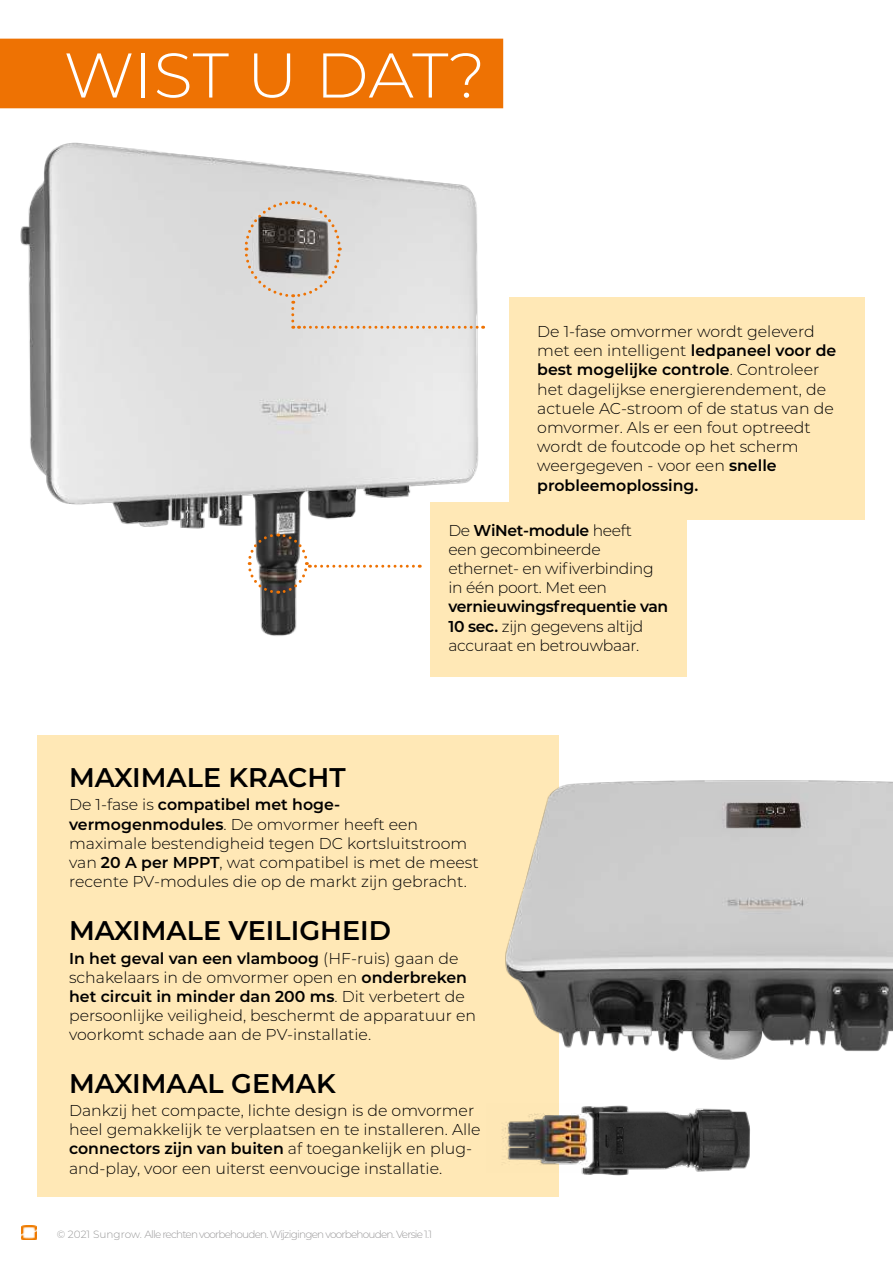
<style>
.page{position:relative;width:893px;height:1263px;background:#fff}
.page>*{position:absolute;margin:0;border:0;box-sizing:border-box;transform-origin:0 0}
.t1{font:300 63px "Montserrat";color:#fff}
.t2{font:600 27px "Montserrat";color:#000}
.t3{font:300 15.75px/19.2px "Montserrat";color:#000}
.t4{font:300 15.75px/19.2px "Montserrat";letter-spacing:-.02em;color:#000}
.t5{font:300 10.5px "Montserrat";letter-spacing:-.075em;color:#9b9a9b}
.s1{font-weight:600}
.s2{color:#999}
</style>
<div class="page">
<img style="left:22px;top:1225px;width:15px;height:14px">
<div style="left:37px;top:735px;width:522px;height:461px;background:#ffe8b6"></div>
<img style="left:20px;top:142px;width:465px;height:504px">
<div style="left:0;top:39px;width:503px;height:69px;background:#ee7203"></div>
<div style="left:509px;top:298px;width:355px;height:222px;background:#ffe8b6"></div>
<div style="left:431px;top:502px;width:256px;height:174px;background:#ffe8b6"></div>
<svg style="left:243px;top:199px;width:241px;height:130px;background:#cdcac7"></svg>
<svg style="left:246px;top:532px;width:174px;height:63px"></svg>
<img style="left:581px;top:1105px;width:169px;height:71px">
<img style="left:502px;top:1105px;width:102px;height:67px">
<img style="left:505px;top:780px;width:388px;height:280px">
<h1 class="t1" style="left:64px;top:51px;width:423px">WIST U DAT?</h1>
<p class="t3" style="left:537px;top:323px;width:301px">De 1-fase omvormer wordt geleverd met een intelligent <span class="s1">ledpaneel voor de best mogelijke controle</span>. Controleer het dagelijkse energierendement, de actuele AC-stroom of de status van de omvormer. Als er een fout optreedt wordt de foutcode op het scherm weergegeven - voor een <span class="s1">snelle probleemoplossing.</span></p>
<h2 class="t2" style="left:69px;top:766px;width:278px">MAXIMALE KRACHT</h2>
<p class="t4" style="left:448px;top:522px;width:207px">De <span class="s1">WiNet-module</span> heeft een gecombineerde ethernet- en wifiverbinding in één poort. Met een</p>
<p class="t4" style="left:448px;top:598px;width:221px"><span class="s1">vernieuwingsfrequentie van<br>10 sec.</span> zijn gegevens altijd accuraat en betrouwbaar.</p>
<p class="t3" style="left:69px;top:796px;width:411px">De 1-fase is <span class="s1">compatibel met hoge&shy;vermogenmodules</span>. De omvormer heeft een maximale bestendigheid tegen DC kortsluitstroom van <span class="s1">20 A per MPPT</span>, wat compatibel is met de meest recente PV-modules die op de markt zijn gebracht.</p>
<h2 class="t2" style="left:69px;top:919px;width:323px">MAXIMALE VEILIGHEID</h2>
<p class="t3" style="left:69px;top:950px;width:408px"><span class="s1">In het geval van een vlamboog</span> (HF-ruis) gaan de schakelaars in de omvormer open en <span class="s1">onderbreken het circuit in minder dan 200 ms</span>. Dit verbetert de persoonlijke veiligheid, beschermt de apparatuur en voorkomt schade aan de PV-installatie.</p>
<h2 class="t2" style="left:69px;top:1072px;width:268px">MAXIMAAL GEMAK</h2>
<p class="t3" style="left:69px;top:1102px;width:413px">Dankzij het compacte, lichte design is de omvormer heel gemakkelijk te verplaatsen en te installeren. Alle <span class="s1">connectors zijn van buiten</span> af toegankelijk en plug&shy;and-play, voor een uiterst eenvoucige installatie.</p>
<p class="t5" style="left:57px;top:1230px;width:377px"><span class="s2">© 2021 Sungrow.</span> Alle rechten voorbehouden. Wijzigingen voorbehouden. Versie 1.1</p>
</div>
